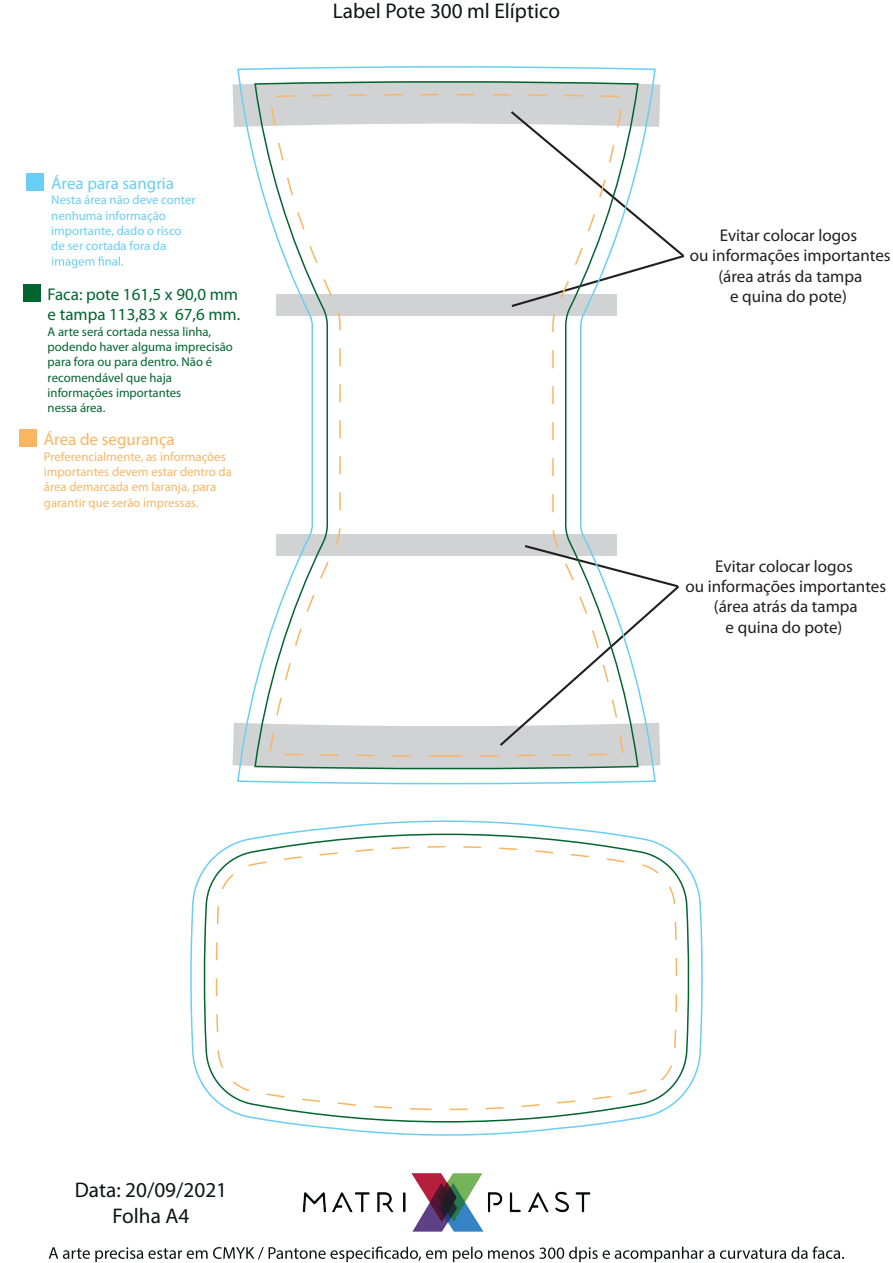
<style>
.page{position:relative;width:893px;height:1263px;background:#fff}
.page>*{position:absolute;margin:0;border:0;box-sizing:border-box;transform-origin:0 0}
.t1{font:21.3px/25.5px "Myriad Pro";color:#101315;text-align:center}
.t2{font:16.95px/20.4px "Myriad Pro";color:#231f20;text-align:center}
.t3{font:16.95px/20.4px "Myriad Pro";color:#00652e}
.t4{font:16.95px "Myriad Pro";color:#fab561}
.t5{font:16.95px "Myriad Pro";color:#69cef5}
.t6{font:12.75px/15.3px "Myriad Pro";color:#00652e}
.t7{font:12.75px/15.3px "Myriad Pro";color:#fab561}
.t8{font:12.75px/15.3px "Myriad Pro";color:#69cef5}
</style>
<div class="page">
<svg style="left:49px;top:1246px;width:795px;height:16px"></svg>
<img style="left:302px;top:1173px;width:289px;height:59px">
<svg style="left:233px;top:579px;width:447px;height:187px"></svg>
<svg style="left:233px;top:84px;width:452px;height:181px"></svg>
<svg style="left:190px;top:820px;width:513px;height:316px"></svg>
<svg style="left:236px;top:66px;width:421px;height:719px"></svg>
<div style="left:20px;top:430px;width:17px;height:17px;background:#fab561"></div>
<div style="left:27px;top:173px;width:17px;height:17px;background:#69cef5"></div>
<svg style="left:52px;top:256px;width:71px;height:12px"></svg>
<svg style="left:204px;top:827px;width:485px;height:300px"></svg>
<svg style="left:253px;top:81px;width:387px;height:688px"></svg>
<div style="left:23px;top:284px;width:17px;height:17px;background:#00652e"></div>
<p class="t5" style="left:51px;top:173px;width:124px">Área para sangria</p>
<p class="t8" style="left:51px;top:192px;width:146px">Nesta área não deve conter nenhuma informação importante, dado o risco de ser cortada fora da</p>
<p class="t3" style="left:48px;top:284px;width:194px">Faca: pote 161,5 x 90,0 mm e tampa 113,83 x 67,6 mm.</p>
<p class="t6" style="left:48px;top:324px;width:187px">A arte será cortada nessa linha, podendo haver alguma imprecisão para fora ou para dentro. Não é recomendável que haja informações importantes<br>nessa área.</p>
<p class="t4" style="left:44px;top:429px;width:132px">Área de segurança</p>
<p class="t7" style="left:44px;top:448px;width:190px">Preferencialmente, as informações importantes devem estar dentro da área demarcada em laranja, para garantir que serão impressas.</p>
<p class="t1" style="left:333px;top:-2px;width:229px">Label Pote 300 ml Elíptico</p>
<p class="t2" style="left:690px;top:225px;width:202px">Evitar colocar logos<br>ou informações importantes (área atrás da tampa<br>e quina do pote)</p>
<p class="t2" style="left:685px;top:555px;width:202px">Evitar colocar logos<br>ou informações importantes (área atrás da tampa<br>e quina do pote)</p>
<p class="t1" style="left:75px;top:1177px;width:154px">Data: 20/09/2021<br>Folha A4</p>
</div>
